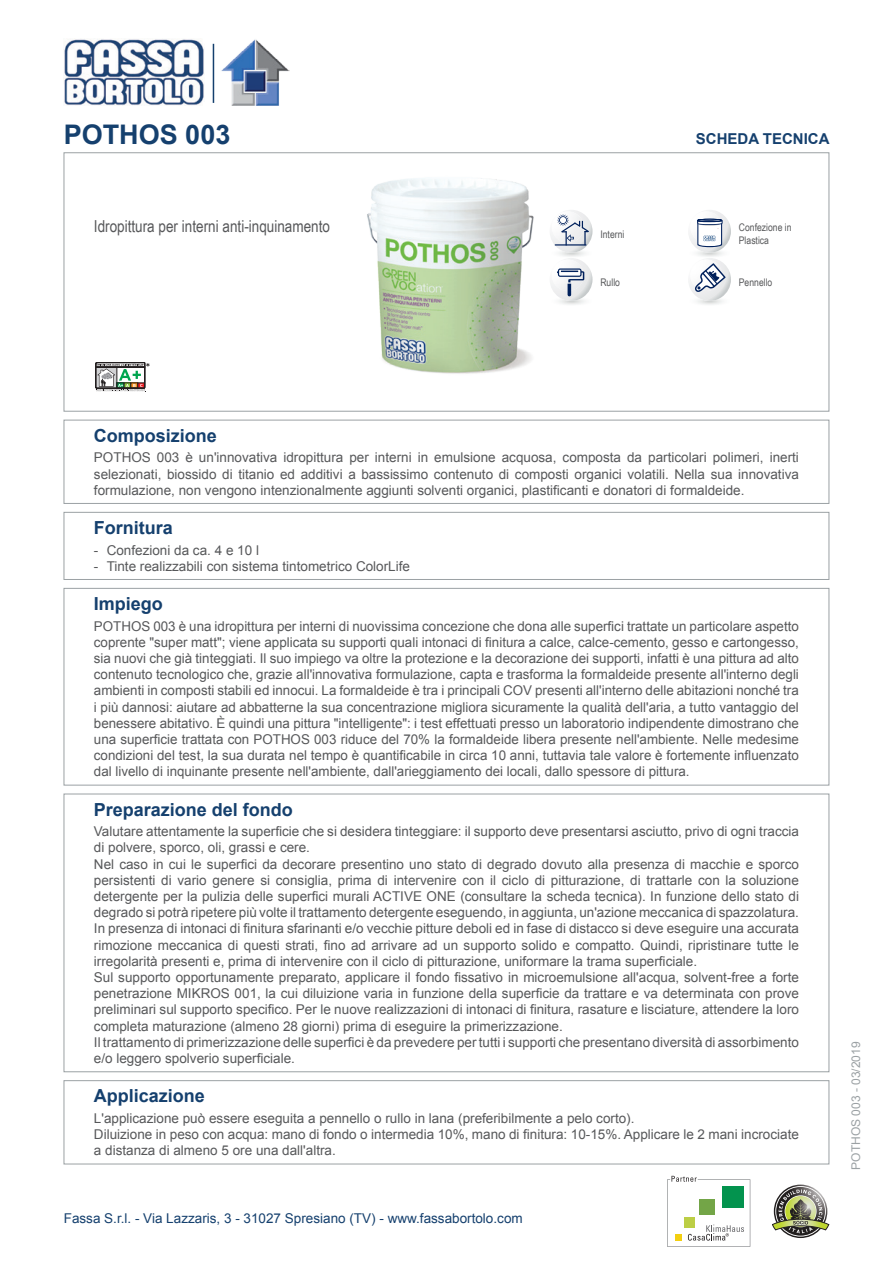
<style>
.page{position:relative;width:893px;height:1263px;background:#fff}
.page>*{position:absolute;margin:0;border:0;box-sizing:border-box;transform-origin:0 0}
.Sottotitolo{font:700 27px "Arial";color:#15406e}
.Titolo{font:700 18px "Arial";color:#15406e}
.Descrizione{font:16.5px "Arial Narrow";color:#57585a}
.Scheda_Tecnica{font:700 15px "Arial";color:#15406e}
.Preparazione_del_fon{font:13.5px/16.2px "Arial";color:#57585a;text-align:justify}
.Impiego{font:13.5px/16.2px "Arial";color:#57585a;text-align:justify}
.Composizione{font:13.5px/16.2px "Arial";color:#57585a;text-align:justify}
.Applicazione{font:13.5px/16.2px "Arial";color:#57585a}
.t1{font:13.5px "Arial";color:#15406e}
.t2{font:12px "Arial";color:#9ba1a4}
.Frase{font:10.5px/12.6px "Arial Narrow";color:#57585a}
</style>
<div class="page">
<svg style="left:667px;top:1176px;width:83px;height:71px"></svg>
<svg style="left:772px;top:1186px;width:57px;height:50px"></svg>
<img style="left:64px;top:38px;width:140px;height:67px">
<hr style="left:213px;top:44px;width:1px;height:59px;background:#15406e">
<img style="left:221px;top:39px;width:68px;height:67px">
<svg style="left:96px;top:362px;width:54px;height:30px"></svg>
<img style="left:367px;top:178px;width:167px;height:196px">
<svg style="left:550px;top:210px;width:42px;height:91px"></svg>
<svg style="left:689px;top:210px;width:42px;height:91px"></svg>
<div style="left:64px;top:420px;width:765px;height:84px;border:1px solid #9ba1a4"></div>
<div style="left:64px;top:512px;width:765px;height:68px;border:1px solid #9ba1a4"></div>
<div style="left:64px;top:588px;width:765px;height:197px;border:1px solid #9ba1a4"></div>
<div style="left:64px;top:1080px;width:765px;height:84px;border:1px solid #9ba1a4"></div>
<p class="Sottotitolo" style="left:64px;top:116px;width:168px">POTHOS 003</p>
<p class="Scheda_Tecnica" style="left:696px;top:128px;width:135px">SCHEDA TECNICA</p>
<p class="Descrizione" style="left:94px;top:214px;width:238px">Idropittura per interni anti-inquinamento</p>
<p class="Frase" style="left:600px;top:227px;width:25px">Interni</p>
<p class="Frase" style="left:600px;top:275px;width:21px">Rullo</p>
<p class="Frase" style="left:739px;top:221px;width:54px">Confezione in<br>Plastica</p>
<p class="Frase" style="left:739px;top:275px;width:35px">Pennello</p>
<p class="Titolo" style="left:94px;top:424px;width:125px">Composizione</p>
<p class="Composizione" style="left:94px;top:450px;width:706px">POTHOS 003 è un'innovativa idropittura per interni in emulsione acquosa, composta da particolari polimeri, inerti selezionati, biossido di titanio ed additivi a bassissimo contenuto di composti organici volatili. Nella sua innovativa formulazione, non vengono intenzionalmente aggiunti solventi organici, plastificanti e donatori di formaldeide.</p>
<p class="Titolo" style="left:94px;top:516px;width:81px">Fornitura</p>
<p class="Impiego" style="left:94px;top:542px;width:167px">- Confezioni da ca. 4 e 10 l</p>
<p class="Impiego" style="left:94px;top:558px;width:318px">- Tinte realizzabili con sistema tintometrico ColorLife</p>
<p class="Titolo" style="left:94px;top:592px;width:71px">Impiego</p>
<p class="Impiego" style="left:94px;top:618px;width:706px">POTHOS 003 è una idropittura per interni di nuovissima concezione che dona alle superfici trattate un particolare aspetto coprente "super matt"; viene applicata su supporti quali intonaci di finitura a calce, calce-cemento, gesso e cartongesso, sia nuovi che già tinteggiati. Il suo impiego va oltre la protezione e la decorazione dei supporti, infatti è una pittura ad alto contenuto tecnologico che, grazie all'innovativa formulazione, capta e trasforma la formaldeide presente all'interno degli ambienti in composti stabili ed innocui. La formaldeide è tra i principali COV presenti all'interno delle abitazioni nonché tra i più dannosi: aiutare ad abbatterne la sua concentrazione migliora sicuramente la qualità dell'aria, a tutto vantaggio del benessere abitativo. È quindi una pittura "intelligente": i test effettuati presso un laboratorio indipendente dimostrano che una superficie trattata con POTHOS 003 riduce del 70% la formaldeide libera presente nell'ambiente. Nelle medesime condizioni del test, la sua durata nel tempo è quantificabile in circa 10 anni, tuttavia tale valore è fortemente influenzato dal livello di inquinante presente nell'ambiente, dall'arieggiamento dei locali, dallo spessore di pittura.</p>
<p class="Titolo" style="left:94px;top:797px;width:201px">Preparazione del fondo</p>
<p class="Preparazione_del_fon" style="left:94px;top:823px;width:707px">Valutare attentamente la superficie che si desidera tinteggiare: il supporto deve presentarsi asciutto, privo di ogni traccia di polvere, sporco, oli, grassi e cere.</p>
<p class="Preparazione_del_fon" style="left:94px;top:856px;width:707px">Nel caso in cui le superfici da decorare presentino uno stato di degrado dovuto alla presenza di macchie e sporco persistenti di vario genere si consiglia, prima di intervenire con il ciclo di pitturazione, di trattarle con la soluzione detergente per la pulizia delle superfici murali ACTIVE ONE (consultare la scheda tecnica). In funzione dello stato di degrado si potrà ripetere più volte il trattamento detergente eseguendo, in aggiunta, un'azione meccanica di spazzolatura.</p>
<p class="Preparazione_del_fon" style="left:94px;top:921px;width:707px">In presenza di intonaci di finitura sfarinanti e/o vecchie pitture deboli ed in fase di distacco si deve eseguire una accurata rimozione meccanica di questi strati, fino ad arrivare ad un supporto solido e compatto. Quindi, ripristinare tutte le irregolarità presenti e, prima di intervenire con il ciclo di pitturazione, uniformare la trama superficiale.</p>
<p class="Preparazione_del_fon" style="left:94px;top:969px;width:707px">Sul supporto opportunamente preparato, applicare il fondo fissativo in microemulsione all'acqua, solvent-free a forte penetrazione MIKROS 001, la cui diluizione varia in funzione della superficie da trattare e va determinata con prove preliminari sul supporto specifico. Per le nuove realizzazioni di intonaci di finitura, rasature e lisciature, attendere la loro completa maturazione (almeno 28 giorni) prima di eseguire la primerizzazione.</p>
<p class="Preparazione_del_fon" style="left:94px;top:1034px;width:707px">Il trattamento di primerizzazione delle superfici è da prevedere per tutti i supporti che presentano diversità di assorbimento e/o leggero spolverio superficiale.</p>
<p class="Titolo" style="left:94px;top:1084px;width:113px">Applicazione</p>
<p class="Applicazione" style="left:94px;top:1110px;width:542px">L'applicazione può essere eseguita a pennello o rullo in lana (preferibilmente a pelo corto).</p>
<p class="Applicazione" style="left:94px;top:1126px;width:707px">Diluizione in peso con acqua: mano di fondo o intermedia 10%, mano di finitura: 10-15%. Applicare le 2 mani incrociate a distanza di almeno 5 ore una dall'altra.</p>
<p class="t1" style="left:64px;top:1209px;width:460px">Fassa S.r.l. - Via Lazzaris, 3 - 31027 Spresiano (TV) - www.fassabortolo.com</p>
<p class="t2" style="left:848px;top:1170px;width:130px;rotate:-90deg">POTHOS 003 - 03/2019</p>
</div>
